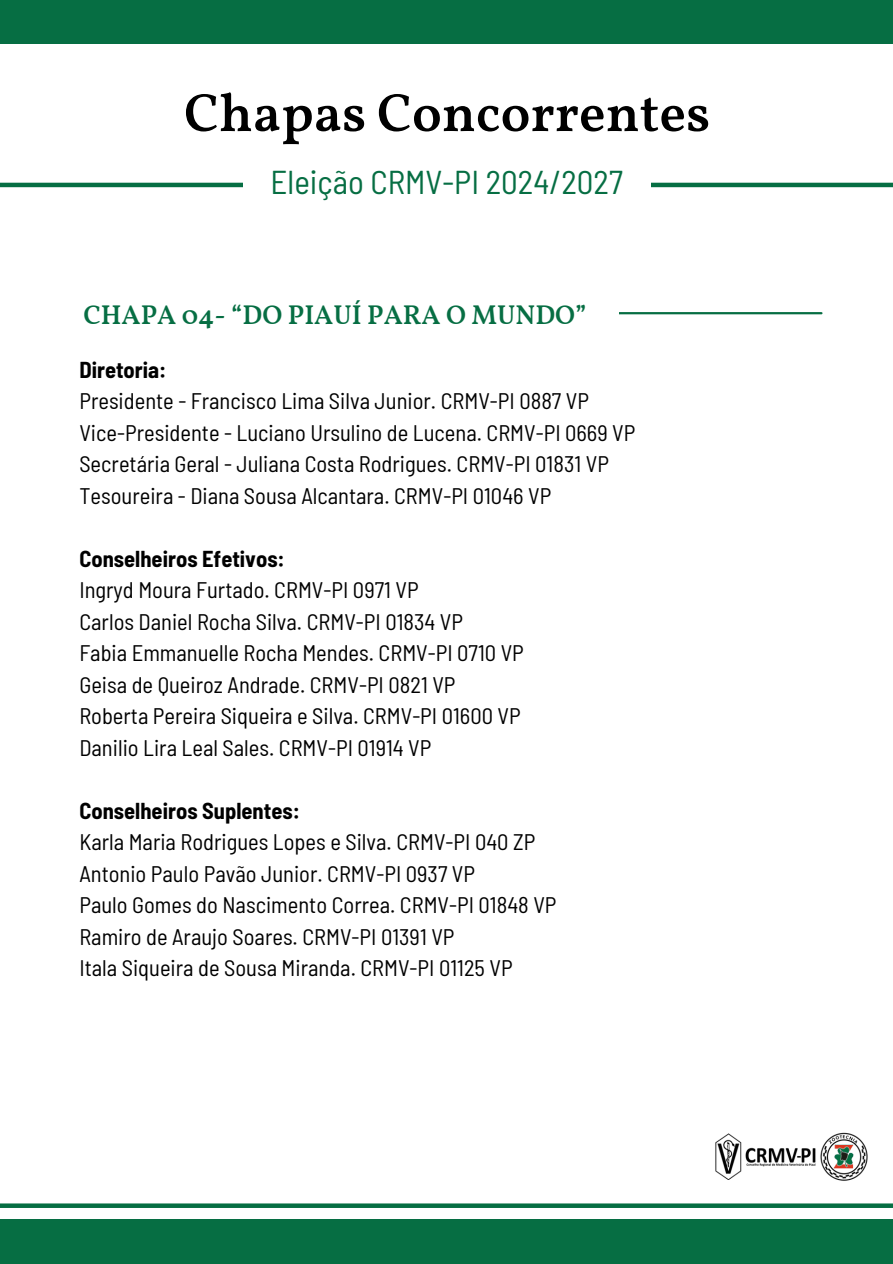
<style>
.page{position:relative;width:893px;height:1264px;background:#fff}
.page>*{position:absolute;margin:0;border:0;box-sizing:border-box;transform-origin:0 0}
.t1{font:600 54px "Vollkorn";color:#000}
.t2{font:semi-condensed 33px "Barlow";color:#066e43}
.t3{font:600 27px "Vollkorn";color:#066e43}
.t4{font:semi-condensed 22.5px "Barlow";color:#000}
.t5{font:700 semi-condensed 22.5px "Barlow";color:#000}
</style>
<div class="page">
<div style="left:0;top:0;width:892px;height:44px;background:#066e43"></div>
<div style="left:0;top:1219px;width:892px;height:44px;background:#066e43"></div>
<hr style="left:0;top:183px;width:892px;height:4px;background:#066e43">
<svg style="left:0;top:1203px;width:892px;height:4px;background:#227e58"></svg>
<hr style="left:376px;top:312px;width:445px;height:2px;background:#066e43">
<div style="left:243px;top:150px;width:407px;height:62px;background:#fff"></div>
<div style="left:71px;top:294px;width:547px;height:46px;background:#fff"></div>
<img style="left:715px;top:1132px;width:153px;height:49px">
<p class="t1" style="left:184px;top:90px;width:527px">Chapas Concorrentes</p>
<h1 class="t2" style="left:270px;top:161px;width:354px">Eleição CRMV-PI 2024/2027</h1>
<h2 class="t3" style="left:83px;top:303px;width:504px">CHAPA 04- “DO PIAUÍ PARA O MUNDO”</h2>
<p class="t5" style="left:79px;top:355px;width:88px">Diretoria:</p>
<p class="t4" style="left:79px;top:386px;width:511px">Presidente - Francisco Lima Silva Junior. CRMV-PI 0887 VP</p>
<p class="t4" style="left:79px;top:418px;width:557px">Vice-Presidente - Luciano Ursulino de Lucena. CRMV-PI 0669 VP</p>
<p class="t4" style="left:79px;top:449px;width:531px">Secretária Geral - Juliana Costa Rodrigues. CRMV-PI 01831 VP</p>
<p class="t4" style="left:79px;top:481px;width:473px">Tesoureira - Diana Sousa Alcantara. CRMV-PI 01046 VP</p>
<p class="t5" style="left:79px;top:544px;width:207px">Conselheiros Efetivos:</p>
<p class="t4" style="left:79px;top:575px;width:341px">Ingryd Moura Furtado. CRMV-PI 0971 VP</p>
<p class="t4" style="left:79px;top:607px;width:385px">Carlos Daniel Rocha Silva. CRMV-PI 01834 VP</p>
<p class="t4" style="left:79px;top:638px;width:446px">Fabia Emmanuelle Rocha Mendes. CRMV-PI 0710 VP</p>
<p class="t4" style="left:79px;top:670px;width:377px">Geisa de Queiroz Andrade. CRMV-PI 0821 VP</p>
<p class="t4" style="left:79px;top:701px;width:443px">Roberta Pereira Siqueira e Silva. CRMV-PI 01600 VP</p>
<p class="t4" style="left:79px;top:733px;width:353px">Danilio Lira Leal Sales. CRMV-PI 01914 VP</p>
<p class="t5" style="left:79px;top:796px;width:222px">Conselheiros Suplentes:</p>
<p class="t4" style="left:79px;top:827px;width:457px">Karla Maria Rodrigues Lopes e Silva. CRMV-PI 040 ZP</p>
<p class="t4" style="left:79px;top:859px;width:397px">Antonio Paulo Pavão Junior. CRMV-PI 0937 VP</p>
<p class="t4" style="left:79px;top:890px;width:478px">Paulo Gomes do Nascimento Correa. CRMV-PI 01848 VP</p>
<p class="t4" style="left:79px;top:922px;width:376px">Ramiro de Araujo Soares. CRMV-PI 01391 VP</p>
<p class="t4" style="left:79px;top:953px;width:435px">Itala Siqueira de Sousa Miranda. CRMV-PI 01125 VP</p>
</div>
